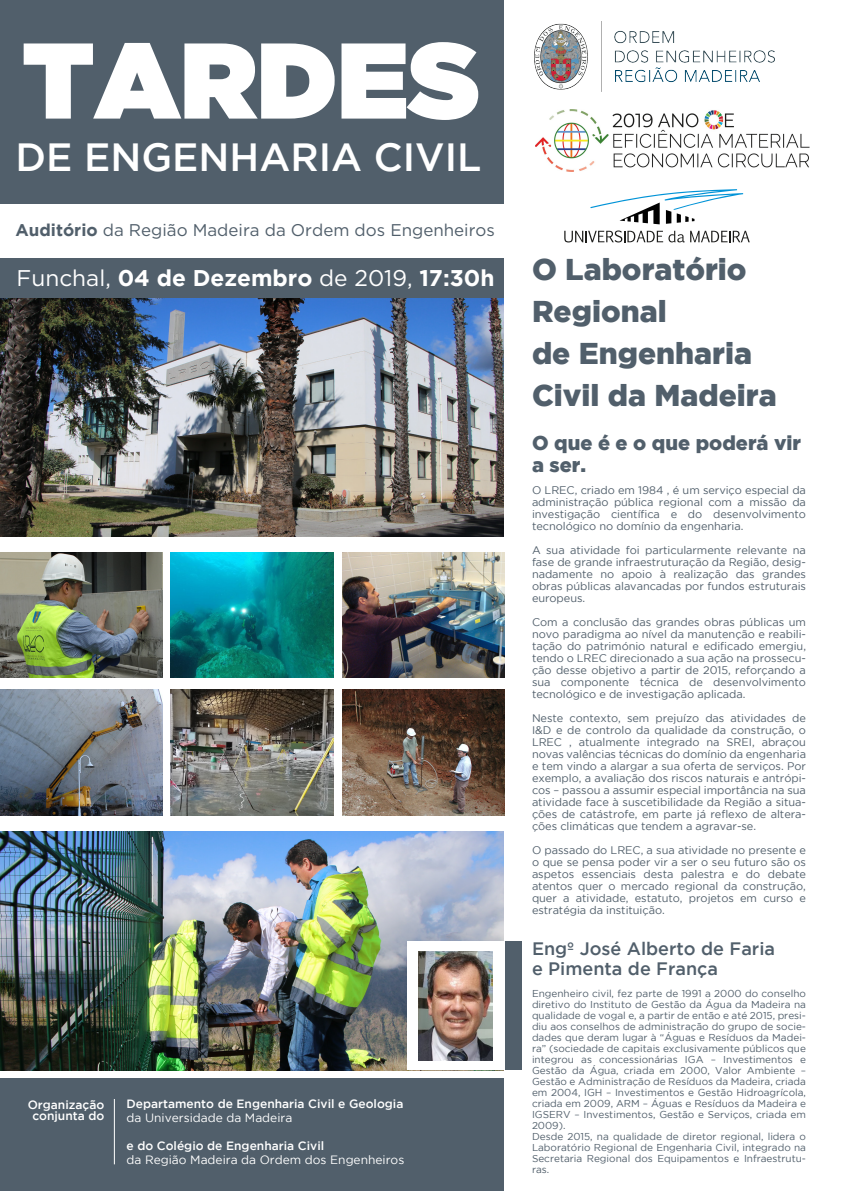
<style>
.page{position:relative;width:842px;height:1191px;background:#fff}
.page>*{position:absolute;margin:0;border:0;box-sizing:border-box;transform-origin:0 0}
.t1{font:107.3px "Gotham Ultra";color:#fff}
.t2{font:500 39.2px "Gotham";color:#fff}
.t3{font:900 30px/42px "Gotham";color:#515f6b}
.t4{font:700 22.7px "Gotham";color:#fff}
.t5{font:900 20px/22px "Gotham";color:#515f6b}
.t6{font:500 18px/20px "Gotham";color:#515f6b}
.t7{font:16.9px "Gotham";color:#515f6b}
.t8{font:500 12px/10.5px "Gotham";color:#fff;text-align:center}
.t9{font:12px "Gotham";color:#fff}
.t10{font:11px/12px "Gotham";letter-spacing:-.005em;color:#515f6b;text-align:justify}
.t11{font:10px/11px "Gotham";color:#515f6b}
.s1{font-weight:700}
.s2{font-weight:400}
</style>
<div class="page">
<img style="left:0;top:297px;width:504px;height:240px">
<img style="left:0;top:552px;width:162px;height:126px">
<img style="left:343px;top:552px;width:162px;height:126px">
<img style="left:171px;top:552px;width:162px;height:126px">
<img style="left:0;top:690px;width:162px;height:125px">
<img style="left:343px;top:690px;width:162px;height:125px">
<img style="left:171px;top:690px;width:162px;height:125px">
<img style="left:0;top:831px;width:504px;height:239px">
<div style="left:0;top:0;width:504px;height:204px;background:#515f6b"></div>
<div style="left:0;top:258px;width:504px;height:39px;background:#515f6b"></div>
<div style="left:0;top:1078px;width:504px;height:113px;background:#515f6b"></div>
<img style="left:535px;top:22px;width:239px;height:70px">
<svg style="left:590px;top:189px;width:153px;height:35px"></svg>
<svg style="left:564px;top:230px;width:186px;height:12px"></svg>
<div style="left:407px;top:941px;width:97px;height:128px;background:#fff"></div>
<div style="left:505px;top:941px;width:16px;height:128px;background:#515f6b"></div>
<img style="left:419px;top:951px;width:73px;height:109px">
<hr style="left:114px;top:1099px;width:1px;height:65px;background:#fff">
<img style="left:535px;top:110px;width:274px;height:61px">
<h1 class="t1" style="left:22px;top:19px;width:459px">TARDES</h1>
<h2 class="t2" style="left:16px;top:135px;width:467px">DE ENGENHARIA CIVIL</h2>
<h3 class="t7" style="left:16px;top:221px;width:481px"><span class="s1">Auditório</span> da Região Madeira da Ordem dos Engenheiros</h3>
<h3 class="t4" style="left:17px;top:265px;width:479px"><span class="s2">Funchal,</span> 04 de Dezembro <span class="s2">de 2019,</span> 17:30h</h3>
<p class="t8" style="left:28px;top:1099px;width:78px">Organização conjunta do</p>
<p class="t8" style="left:127px;top:1098px;width:278px">Departamento de Engenharia Civil e Geologia</p>
<p class="t9" style="left:127px;top:1110px;width:167px">da Universidade da Madeira</p>
<p class="t8" style="left:127px;top:1140px;width:199px">e do Colégio de Engenharia Civil</p>
<p class="t9" style="left:127px;top:1152px;width:279px">da Região Madeira da Ordem dos Engenheiros</p>
<h3 class="t3" style="left:532px;top:248px;width:246px">O Laboratório<br>Regional<br>de Engenharia<br>Civil da Madeira</h3>
<h3 class="t5" style="left:532px;top:431px;width:271px">O que é e o que poderá vir a ser.</h3>
<p class="t10" style="left:532px;top:484px;width:275px">O LREC, criado em 1984 , é um serviço especial da administração pública regional com a missão da investigação científica e do desenvolvimento tecnológico no domínio da engenharia.</p>
<p class="t10" style="left:532px;top:544px;width:275px">A sua atividade foi particularmente relevante na fase de grande infraestruturação da Região, desig&shy;nadamente no apoio à realização das grandes obras públicas alavancadas por fundos estruturais europeus.</p>
<p class="t10" style="left:532px;top:616px;width:275px">Com a conclusão das grandes obras públicas um novo paradigma ao nível da manutenção e reabili&shy;tação do património natural e edificado emergiu, tendo o LREC direcionado a sua ação na prossecu&shy;ção desse objetivo a partir de 2015, reforçando a sua componente técnica de desenvolvimento tecnológico e de investigação aplicada.</p>
<p class="t10" style="left:532px;top:712px;width:276px">Neste contexto, sem prejuízo das atividades de I&amp;D e de controlo da qualidade da construção, o LREC , atualmente integrado na SREI, abraçou novas valências técnicas do domínio da engenharia e tem vindo a alargar a sua oferta de serviços. Por exemplo, a avaliação dos riscos naturais e antrópi&shy;cos – passou a assumir especial importância na sua atividade face à suscetibilidade da Região a situa&shy;ções de catástrofe, em parte já reflexo de altera&shy;ções climáticas que tendem a agravar-se.</p>
<p class="t10" style="left:532px;top:844px;width:276px">O passado do LREC, a sua atividade no presente e o que se pensa poder vir a ser o seu futuro são os aspetos essenciais desta palestra e do debate atentos quer o mercado regional da construção, quer a atividade, estatuto, projetos em curso e estratégia da instituição.</p>
<h3 class="t6" style="left:532px;top:938px;width:245px">Engº José Alberto de Faria e Pimenta de França</h3>
<p class="t11" style="left:532px;top:987px;width:276px">Engenheiro civil, fez parte de 1991 a 2000 do conselho diretivo do Instituto de Gestão da Água da Madeira na qualidade de vogal e, a partir de então e até 2015, presi&shy;diu aos conselhos de administração do grupo de socie&shy;dades que deram lugar à “Águas e Resíduos da Madei&shy;ra” (sociedade de capitais exclusivamente públicos que integrou as concessionárias IGA – Investimentos e Gestão da Água, criada em 2000, Valor Ambiente – Gestão e Administração de Resíduos da Madeira, criada em 2004, IGH – Investimentos e Gestão Hidroagrícola, criada em 2009, ARM – Águas e Resíduos da Madeira e IGSERV – Investimentos, Gestão e Serviços, criada em 2009).<br>Desde 2015, na qualidade de diretor regional, lidera o Laboratório Regional de Engenharia Civil, integrado na Secretaria Regional dos Equipamentos e Infraestrutu&shy;ras.</p>
</div>
